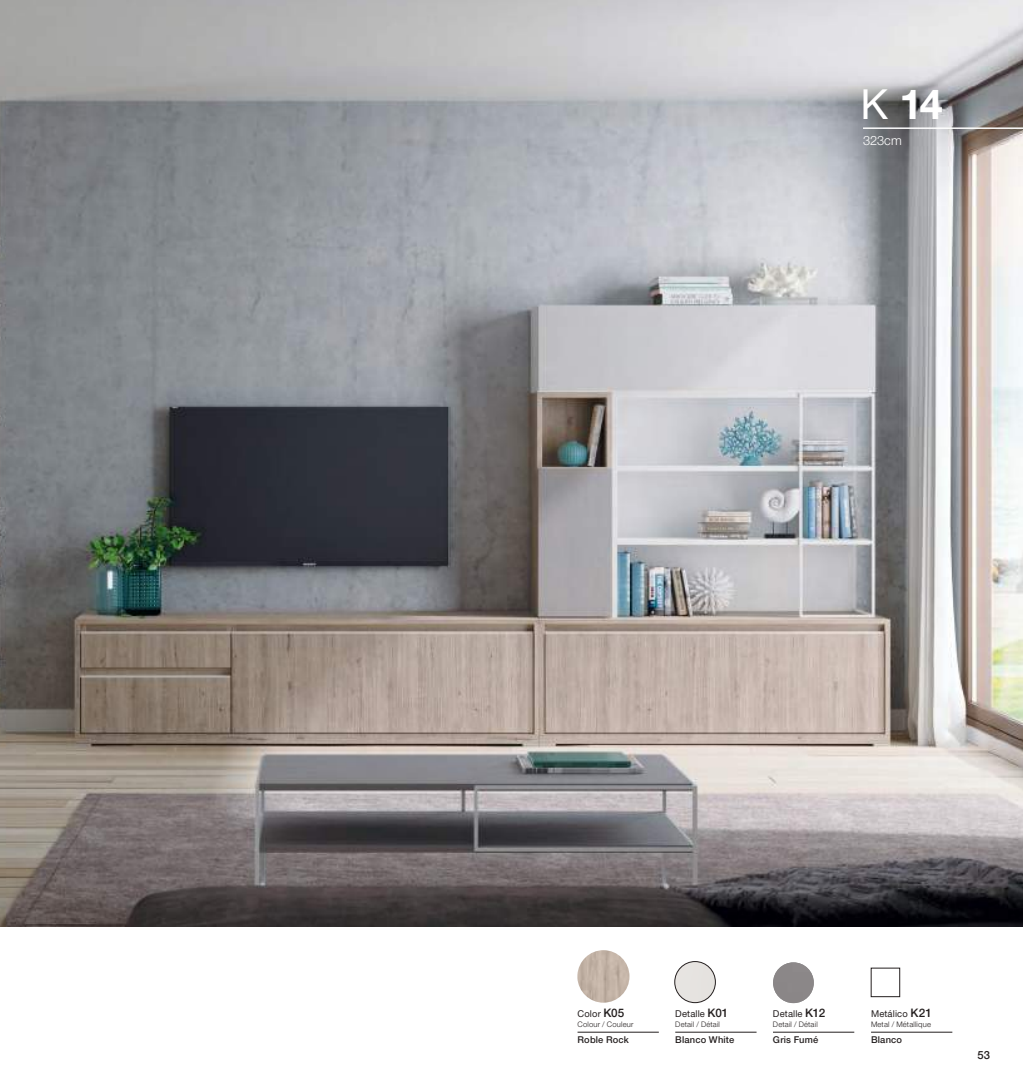
<style>
.page{position:relative;width:1023px;height:1076px;background:#fff}
.page>*{position:absolute;margin:0;border:0;box-sizing:border-box;transform-origin:0 0}
.t1{font:700 41.25px "Helvetica Neue";color:#fff}
.t2{font:300 12.88px "Helvetica Neue";letter-spacing:-.005em;color:#fff}
.t3{font:500 11.25px "Helvetica Neue";color:#241f1f}
.t4{font:9.38px "Helvetica Neue";letter-spacing:.015em;color:#241f1f}
.t5{font:500 9.38px "Helvetica Neue";letter-spacing:.02em;color:#241f1f}
.t6{font:300 7.62px "Helvetica Neue";letter-spacing:.025em;color:#241f1f}
.s1{font-weight:400}
.s2{font-weight:500;font-size:11.75px}
</style>
<div class="page">
<img style="left:0;top:0;width:1023px;height:926px">
<hr style="left:863px;top:127px;width:160px;height:2px;background:#fff">
<img style="left:773px;top:962px;width:40px;height:41px;border-radius:20px">
<hr style="left:773px;top:1032px;width:81px;height:1px;background:#241f1f">
<hr style="left:871px;top:1032px;width:81px;height:1px;background:#241f1f">
<img style="left:674px;top:961px;width:41px;height:41px;border-radius:20px">
<div style="left:674px;top:961px;width:41px;height:41px;border:1px solid #241f1f;border-radius:50%"></div>
<img style="left:577px;top:950px;width:52px;height:52px;border-radius:26px">
<hr style="left:577px;top:1032px;width:82px;height:1px;background:#241f1f">
<hr style="left:675px;top:1032px;width:81px;height:1px;background:#241f1f">
<h1 class="t1" style="left:860px;top:79px;width:84px"><span class="s1">K</span> 14</h1>
<h2 class="t2" style="left:863px;top:133px;width:40px">323cm</h2>
<p class="t4" style="left:577px;top:1007px;width:48px">Color <span class="s2">K05</span></p>
<p class="t6" style="left:577px;top:1019px;width:57px">Colour / Couleur</p>
<p class="t4" style="left:675px;top:1007px;width:55px">Detalle <span class="s2">K01</span></p>
<p class="t6" style="left:675px;top:1019px;width:46px">Detail / Détail</p>
<p class="t4" style="left:773px;top:1007px;width:54px">Detalle <span class="s2">K12</span></p>
<p class="t6" style="left:773px;top:1019px;width:46px">Detail / Détail</p>
<p class="t4" style="left:871px;top:1007px;width:62px">Metálico <span class="s2">K21</span></p>
<p class="t6" style="left:871px;top:1019px;width:61px">Metal / Métallique</p>
<p class="t5" style="left:577px;top:1033px;width:53px">Roble Rock</p>
<p class="t5" style="left:675px;top:1033px;width:61px">Blanco White</p>
<p class="t5" style="left:773px;top:1033px;width:47px">Gris Fumé</p>
<p class="t5" style="left:871px;top:1033px;width:33px">Blanco</p>
<h3 class="t3" style="left:977px;top:1048px;width:14px">53</h3>
</div>
